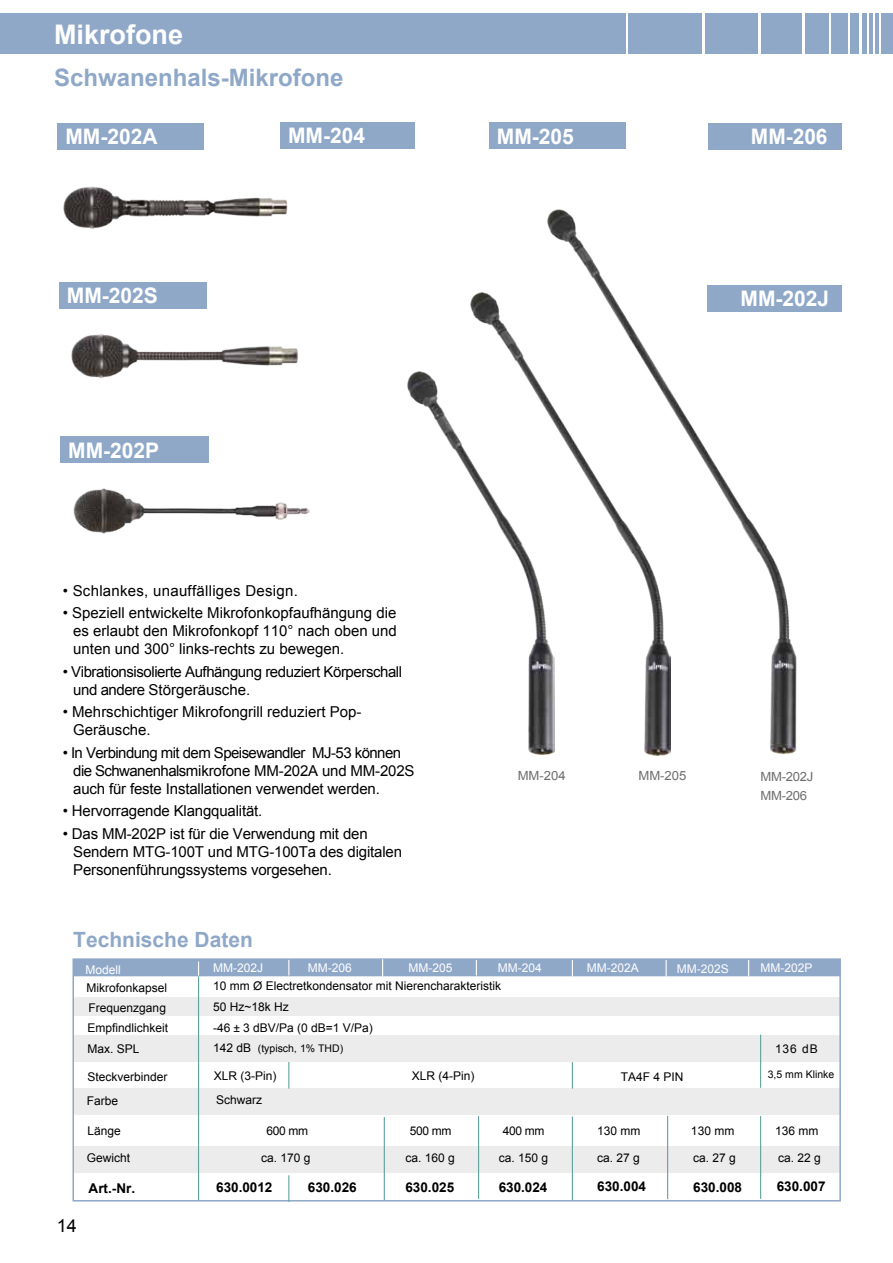
<style>
.page{position:relative;width:893px;height:1263px;background:#fff}
.page>*{position:absolute;margin:0;border:0;box-sizing:border-box;transform-origin:0 0}
.t1{font:700 27px "Arial";color:#fff}
.t2{font:700 24px "Arial";color:#8fa8c8}
.t3{font:700 21.45px "Arial";color:#fff}
.t4{font:700 21px "Arial";color:#8fa8c8}
.t5{font:18px "Arial";color:#000}
.t6{font:15px/18px "Arial";letter-spacing:-.01em;color:#000}
.t7{font:15px/18px "Arial";letter-spacing:-.03em;color:#000}
.t8{font:15px "Arial";letter-spacing:.02em;color:#000}
.t9{font:700 13.5px "Arial";color:#000}
.t10{font:12.6px "Arial";letter-spacing:-.025em;color:#6e6e6e;scale:1.04 1}
.t11{font:12px "Arial";color:#000}
.t12{font:12px "Arial";color:#fff}
.t13{font:10.5px "Arial";color:#000}
.s1{font-size:12px}
.s2{font-family:"Koz Go Pro Extra Light 83 pv RKSJ H"}
</style>
<div class="page">
<div style="left:0;top:13px;width:625px;height:41px;background:#8fa8c8"></div>
<div style="left:629px;top:13px;width:73px;height:41px;background:#8fa8c8"></div>
<div style="left:705px;top:13px;width:53px;height:41px;background:#8fa8c8"></div>
<div style="left:762px;top:13px;width:40px;height:41px;background:#8fa8c8"></div>
<div style="left:805px;top:13px;width:23px;height:41px;background:#8fa8c8"></div>
<div style="left:831px;top:13px;width:17px;height:41px;background:#8fa8c8"></div>
<div style="left:850px;top:13px;width:9px;height:41px;background:#8fa8c8"></div>
<div style="left:862px;top:13px;width:5px;height:41px;background:#8fa8c8"></div>
<hr style="left:869px;top:13px;width:4px;height:41px;background:#8fa8c8">
<hr style="left:875px;top:13px;width:4px;height:41px;background:#8fa8c8">
<div style="left:881px;top:13px;width:12px;height:41px;background:#8fa8c8"></div>
<img style="left:547px;top:209px;width:252px;height:547px">
<div style="left:74px;top:1146px;width:766px;height:27px;background:#ececec"></div>
<div style="left:199px;top:1088px;width:642px;height:26px;background:#ececec"></div>
<div style="left:74px;top:1088px;width:125px;height:26px;background:#ececec"></div>
<div style="left:199px;top:1035px;width:641px;height:26px;background:#ececec"></div>
<div style="left:74px;top:1035px;width:125px;height:26px;background:#ececec"></div>
<div style="left:74px;top:997px;width:765px;height:19px;background:#ececec"></div>
<hr style="left:198px;top:976px;width:1px;height:225px;background:#60a39e">
<hr style="left:760px;top:1034px;width:1px;height:54px;background:#60a39e">
<hr style="left:384px;top:1117px;width:1px;height:83px;background:#60a39e">
<hr style="left:478px;top:1116px;width:1px;height:83px;background:#60a39e">
<hr style="left:572px;top:1116px;width:1px;height:84px;background:#60a39e">
<hr style="left:667px;top:1116px;width:1px;height:83px;background:#60a39e">
<hr style="left:760px;top:1116px;width:1px;height:83px;background:#60a39e">
<svg style="left:572px;top:1062px;width:1px;height:26px"></svg>
<div style="left:280px;top:122px;width:135px;height:26px;background:#8fa8c8"></div>
<div style="left:489px;top:123px;width:136px;height:26px;background:#8fa8c8"></div>
<div style="left:708px;top:123px;width:134px;height:26px;background:#8fa8c8"></div>
<div style="left:57px;top:123px;width:147px;height:26px;background:#8fa8c8"></div>
<div style="left:59px;top:282px;width:147px;height:26px;background:#8fa8c8"></div>
<div style="left:60px;top:437px;width:148px;height:26px;background:#8fa8c8"></div>
<img style="left:63px;top:186px;width:225px;height:43px">
<img style="left:71px;top:334px;width:227px;height:45px">
<img style="left:73px;top:488px;width:237px;height:46px">
<img style="left:407px;top:371px;width:64px;height:106px">
<img style="left:471px;top:293px;width:200px;height:462px">
<svg style="left:74px;top:958px;width:766px;height:18px;background:#92aac9"></svg>
<svg style="left:288px;top:1175px;width:1px;height:27px"></svg>
<svg style="left:288px;top:1062px;width:1px;height:26px"></svg>
<div style="left:707px;top:285px;width:135px;height:26px;background:#8fa8c8"></div>
<h1 class="t1" style="left:54px;top:16px;width:131px">Mikrofone</h1>
<h2 class="t2" style="left:54px;top:61px;width:291px">Schwanenhals-Mikrofone</h2>
<h3 class="t3" style="left:65px;top:123px;width:94px">MM-202A</h3>
<h3 class="t3" style="left:67px;top:282px;width:93px">MM-202S</h3>
<h3 class="t3" style="left:68px;top:436px;width:93px">MM-202P</h3>
<h3 class="t3" style="left:288px;top:122px;width:79px">MM-204</h3>
<p class="t8" style="left:63px;top:581px;width:237px">• Schlankes, unauffälliges Design.</p>
<p class="t6" style="left:73px;top:604px;width:325px;text-align:justify;text-indent:-10px">• Speziell entwickelte Mikrofonkopfaufhängung die es erlaubt den Mikrofonkopf 110° nach oben und unten und 300° links-rechts zu bewegen.</p>
<p class="t7" style="left:73px;top:663px;width:330px;text-indent:-10px">• Vibrationsisolierte Aufhängung reduziert Körperschall und andere Störgeräusche.</p>
<p class="t6" style="left:73px;top:703px;width:290px;text-indent:-10px">• Mehrschichtiger Mikrofongrill reduziert Pop-<br>Geräusche.</p>
<p class="t6" style="left:73px;top:744px;width:343px;text-indent:-11px">• In Verbindung mit dem Speisewandler MJ-53 können die Schwanenhalsmikrofone MM-202A und MM-202S auch für feste Installationen verwendet werden.</p>
<p class="t6" style="left:63px;top:802px;width:201px">• Hervorragende Klangqualität.</p>
<p class="t6" style="left:73px;top:825px;width:330px;text-indent:-10px">• Das MM-202P ist für die Verwendung mit den<br>Sendern MTG-100T und MTG-100Ta des digitalen<br>Personenführungssystems vorgesehen.</p>
<h3 class="t4" style="left:73px;top:926px;width:181px">Technische Daten</h3>
<h3 class="t3" style="left:497px;top:122px;width:79px">MM-205</h3>
<h3 class="t3" style="left:751px;top:122px;width:78px">MM-206</h3>
<h3 class="t3" style="left:741px;top:284px;width:90px">MM-202J</h3>
<p class="t10" style="left:518px;top:768px;width:48px">MM-204</p>
<p class="t10" style="left:638px;top:768px;width:48px">MM-205</p>
<p class="t10" style="left:761px;top:769px;width:52px">MM-202J</p>
<p class="t10" style="left:761px;top:788px;width:46px">MM-206</p>
<p class="t12" style="left:85px;top:962px;width:37px">Modell</p>
<p class="t12" style="left:308px;top:960px;width:46px">MM-206</p>
<p class="t12" style="left:408px;top:960px;width:46px">MM-205</p>
<p class="t12" style="left:498px;top:960px;width:46px">MM-204</p>
<p class="t12" style="left:587px;top:960px;width:54px">MM-202A</p>
<p class="t12" style="left:677px;top:961px;width:54px">MM-202S</p>
<p class="t12" style="left:761px;top:960px;width:54px">MM-202P</p>
<p class="t11" style="left:87px;top:980px;width:82px">Mikrofonkapsel</p>
<p class="t11" style="left:213px;top:978px;width:290px">10 mm Ø Electretkondensator mit Nierencharakteristik</p>
<p class="t11" style="left:89px;top:1000px;width:79px">Frequenzgang</p>
<p class="t11" style="left:213px;top:999px;width:77px">50 Hz~18k Hz</p>
<p class="t11" style="left:88px;top:1020px;width:82px">Empfindlichkeit</p>
<p class="t11" style="left:213px;top:1019px;width:161px">-46 ± 3 dBV/Pa (0 dB=1 V/Pa)</p>
<p class="t11" style="left:88px;top:1040px;width:54px">Max. SPL</p>
<p class="t13" style="left:213px;top:1041px;width:132px"><span class="s1">142 dB</span> (typisch<span class="s2">,</span> 1% THD)</p>
<p class="t11" style="left:775px;top:1040px;width:44px">136 dB</p>
<p class="t11" style="left:88px;top:1068px;width:82px">Steckverbinder</p>
<p class="t11" style="left:412px;top:1068px;width:64px">XLR (4-Pin)</p>
<p class="t13" style="left:768px;top:1067px;width:68px">3,5 mm Klinke</p>
<p class="t11" style="left:87px;top:1093px;width:33px">Farbe</p>
<p class="t11" style="left:216px;top:1092px;width:48px">Schwarz</p>
<p class="t11" style="left:88px;top:1123px;width:35px">Länge</p>
<p class="t11" style="left:266px;top:1123px;width:43px">600 mm</p>
<p class="t11" style="left:410px;top:1123px;width:43px">500 mm</p>
<p class="t11" style="left:503px;top:1123px;width:43px">400 mm</p>
<p class="t11" style="left:597px;top:1123px;width:45px">130 mm</p>
<p class="t11" style="left:691px;top:1123px;width:45px">130 mm</p>
<p class="t11" style="left:775px;top:1123px;width:45px">136 mm</p>
<p class="t11" style="left:87px;top:1150px;width:45px">Gewicht</p>
<p class="t11" style="left:261px;top:1149px;width:51px">ca. 170 g</p>
<p class="t11" style="left:405px;top:1149px;width:51px">ca. 160 g</p>
<p class="t11" style="left:499px;top:1150px;width:51px">ca. 150 g</p>
<p class="t11" style="left:597px;top:1150px;width:44px">ca. 27 g</p>
<p class="t11" style="left:693px;top:1150px;width:44px">ca. 27 g</p>
<p class="t11" style="left:778px;top:1149px;width:44px">ca. 22 g</p>
<p class="t12" style="left:213px;top:960px;width:52px">MM-202J</p>
<p class="t11" style="left:214px;top:1068px;width:64px">XLR (3-Pin)</p>
<p class="t11" style="left:621px;top:1068px;width:64px">TA4F 4 PIN</p>
<p class="t5" style="left:57px;top:1214px;width:22px">14</p>
<p class="t9" style="left:89px;top:1179px;width:48px">Art.-Nr.</p>
<p class="t9" style="left:216px;top:1178px;width:58px">630.0012</p>
<p class="t9" style="left:308px;top:1178px;width:50px">630.026</p>
<p class="t9" style="left:405px;top:1178px;width:50px">630.025</p>
<p class="t9" style="left:499px;top:1178px;width:50px">630.024</p>
<p class="t9" style="left:597px;top:1178px;width:50px">630.004</p>
<p class="t9" style="left:693px;top:1178px;width:50px">630.008</p>
<p class="t9" style="left:777px;top:1178px;width:50px">630.007</p>
</div>
